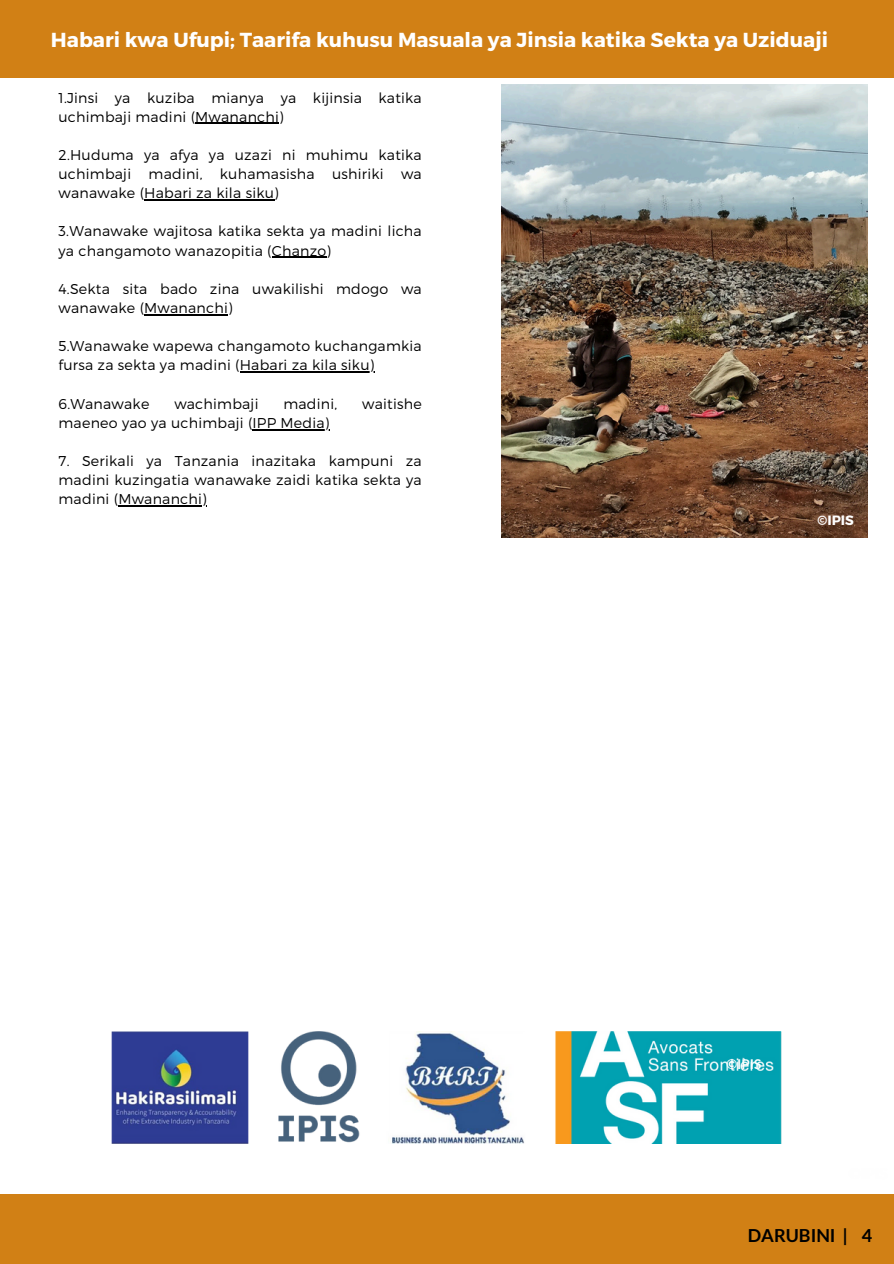
<style>
.page{position:relative;width:894px;height:1264px;background:#fff}
.page>*{position:absolute;margin:0;border:0;box-sizing:border-box;transform-origin:0 0}
.t1{font:700 20.25px "Montserrat";color:#fff}
.t2{font:700 18px "Lato";color:#000}
.t3{font:300 14.25px/19.2px "Montserrat";letter-spacing:.015em;color:#000}
.t4{font:700 13.5px "Lato";color:#fefefe}
.t5{font:700 13.5px "Montserrat";color:#fefefe}
</style>
<div class="page">
<div style="left:0;top:0;width:893px;height:77px;background:#d18015"></div>
<div style="left:0;top:1193px;width:893px;height:70px;background:#d18015"></div>
<img style="left:112px;top:1031px;width:669px;height:112px">
<img style="left:501px;top:85px;width:366px;height:452px">
<hr style="left:195px;top:123px;width:84px;height:1px;background:#000">
<hr style="left:144px;top:199px;width:130px;height:1px;background:#000">
<hr style="left:272px;top:257px;width:54px;height:1px;background:#000">
<hr style="left:144px;top:314px;width:84px;height:1px;background:#000">
<hr style="left:240px;top:371px;width:134px;height:1px;background:#000">
<hr style="left:252px;top:429px;width:77px;height:1px;background:#000">
<hr style="left:118px;top:505px;width:89px;height:1px;background:#000">
<h4 class="t1" style="left:51px;top:27px;width:778px">Habari kwa Ufupi; Taarifa kuhusu Masuala ya Jinsia katika Sekta ya Uziduaji</h4>
<h4 class="t3" style="left:58px;top:87px;width:364px">1.Jinsi ya kuziba mianya ya kijinsia katika uchimbaji madini (Mwananchi)</h4>
<p class="t3" style="left:58px;top:144px;width:365px;text-align:justify">2.Huduma ya afya ya uzazi ni muhimu katika uchimbaji madini, kuhamasisha ushiriki wa wanawake (Habari za kila siku)</p>
<p class="t3" style="left:58px;top:221px;width:364px">3.Wanawake wajitosa katika sekta ya madini licha ya changamoto wanazopitia (Chanzo)</p>
<p class="t3" style="left:58px;top:278px;width:364px">4.Sekta sita bado zina uwakilishi mdogo wa wanawake (Mwananchi)</p>
<p class="t3" style="left:58px;top:336px;width:364px">5.Wanawake wapewa changamoto kuchangamkia fursa za sekta ya madini (Habari za kila siku)</p>
<h3 class="t3" style="left:58px;top:393px;width:92px">6.Wanawake</h3>
<h3 class="t3" style="left:174px;top:393px;width:86px">wachimbaji</h3>
<h3 class="t3" style="left:283px;top:393px;width:55px">madini,</h3>
<h3 class="t3" style="left:362px;top:393px;width:61px">waitishe</h3>
<h3 class="t3" style="left:58px;top:412px;width:272px">maeneo yao ya uchimbaji (IPP Media)</h3>
<h2 class="t3" style="left:58px;top:450px;width:364px;text-align:justify">7. Serikali ya Tanzania inazitaka kampuni za madini kuzingatia wanawake zaidi katika sekta ya madini (Mwananchi)</h2>
<h4 class="t5" style="left:817px;top:511px;width:38px">©IPIS</h4>
<h4 class="t4" style="left:726px;top:1056px;width:36px">©IPIS</h4>
<h4 class="t2" style="left:747px;top:1224px;width:126px">DARUBINI | 4</h4>
</div>
